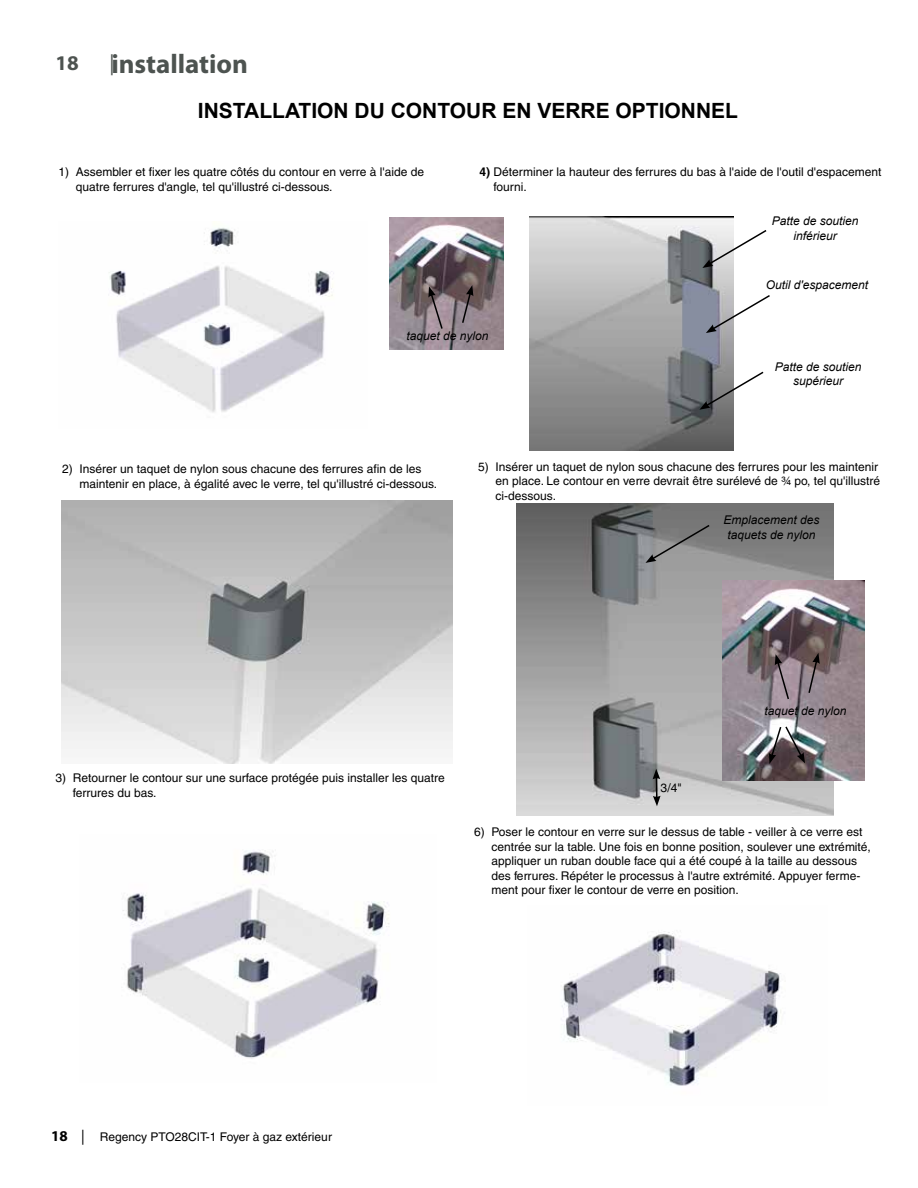
<style>
.page{position:relative;width:918px;height:1188px;background:#fff}
.page>*{position:absolute;margin:0;border:0;box-sizing:border-box;transform-origin:0 0}
.t1{font:700 27px "Myriad Pro";color:#4d5350}
.t2{font:700 21px "Arial";color:#000}
.t3{font:700 21px "Myriad Pro";color:#4d5350}
.t4{font:12px/14.4px "Helvetica";color:#000}
.t5{font:italic 12px/14.4px "Arial";color:#000;text-align:center}
.s1{font-weight:400;font-size:21px}
.s2{font-weight:700}
.s3{font-family:"Myriad Pro";font-weight:700;font-size:15px}
.s4{font-family:"Myriad Pro";font-size:15px}
</style>
<div class="page">
<img style="left:62px;top:501px;width:391px;height:262px">
<img style="left:516px;top:504px;width:317px;height:312px">
<hr style="left:656px;top:777px;width:2px;height:21px;background:#000">
<svg style="left:653px;top:796px;width:8px;height:10px"></svg>
<svg style="left:653px;top:769px;width:7px;height:10px"></svg>
<svg style="left:645px;top:523px;width:66px;height:40px;background:#828283"></svg>
<img style="left:722px;top:581px;width:143px;height:199px">
<svg style="left:775px;top:654px;width:15px;height:47px"></svg>
<svg style="left:807px;top:653px;width:13px;height:42px"></svg>
<svg style="left:769px;top:725px;width:36px;height:39px"></svg>
<img style="left:389px;top:217px;width:115px;height:133px">
<svg style="left:428px;top:286px;width:16px;height:44px"></svg>
<svg style="left:461px;top:285px;width:12px;height:40px"></svg>
<img style="left:530px;top:216px;width:204px;height:234px">
<svg style="left:706px;top:294px;width:64px;height:39px"></svg>
<svg style="left:699px;top:370px;width:65px;height:40px"></svg>
<svg style="left:702px;top:228px;width:65px;height:40px"></svg>
<img style="left:109px;top:228px;width:225px;height:185px">
<img style="left:122px;top:850px;width:267px;height:209px">
<img style="left:562px;top:931px;width:219px;height:155px">
<h2 class="t3" style="left:56px;top:49px;width:25px">18</h2>
<h1 class="t1" style="left:110px;top:46px;width:140px"><span class="s1">|</span>installation</h1>
<h2 class="t2" style="left:198px;top:97px;width:542px">INSTALLATION DU CONTOUR EN VERRE OPTIONNEL</h2>
<p class="t4" style="left:76px;top:165px;width:350px;text-indent:-17px">1) Assembler et fixer les quatre côtés du contour en verre à l'aide de quatre ferrures d'angle, tel qu'illustré ci-dessous.</p>
<p class="t4" style="left:493px;top:165px;width:389px;text-indent:-14px"><span class="s2">4)</span> Déterminer la hauteur des ferrures du bas à l'aide de l'outil d'espacement fourni.</p>
<p class="t5" style="left:772px;top:214px;width:88px">Patte de soutien inférieur</p>
<p class="t5" style="left:766px;top:278px;width:104px">Outil d'espacement</p>
<p class="t5" style="left:406px;top:329px;width:84px">taquet de nylon</p>
<p class="t5" style="left:775px;top:359px;width:88px">Patte de soutien supérieur</p>
<p class="t4" style="left:80px;top:462px;width:359px;text-indent:-17px">2) Insérer un taquet de nylon sous chacune des ferrures afin de les maintenir en place, à égalité avec le verre, tel qu'illustré ci-dessous.</p>
<p class="t4" style="left:496px;top:460px;width:386px;text-indent:-17px">5) Insérer un taquet de nylon sous chacune des ferrures pour les maintenir en place. Le contour en verre devrait être surélevé de ¾ po, tel qu'illustré ci-dessous.</p>
<p class="t5" style="left:723px;top:513px;width:98px">Emplacement des taquets de nylon</p>
<p class="t4" style="left:73px;top:771px;width:374px;text-indent:-17px">3) Retourner le contour sur une surface protégée puis installer les quatre ferrures du bas.</p>
<p class="t4" style="left:661px;top:781px;width:22px">3/4"</p>
<p class="t5" style="left:764px;top:704px;width:84px">taquet de nylon</p>
<p class="t4" style="left:491px;top:825px;width:381px;text-indent:-17px">6) Poser le contour en verre sur le dessus de table - veiller à ce verre est centrée sur la table. Une fois en bonne position, soulever une extrémité, appliquer un ruban double face qui a été coupé à la taille au dessous des ferrures. Répéter le processus à l'autre extrémité. Appuyer ferme&shy;ment pour fixer le contour de verre en position.</p>
<p class="t4" style="left:51px;top:1130px;width:282px"><span class="s3">18</span> <span class="s4">|</span> Regency PTO28CIT-1 Foyer à gaz extérieur</p>
</div>
